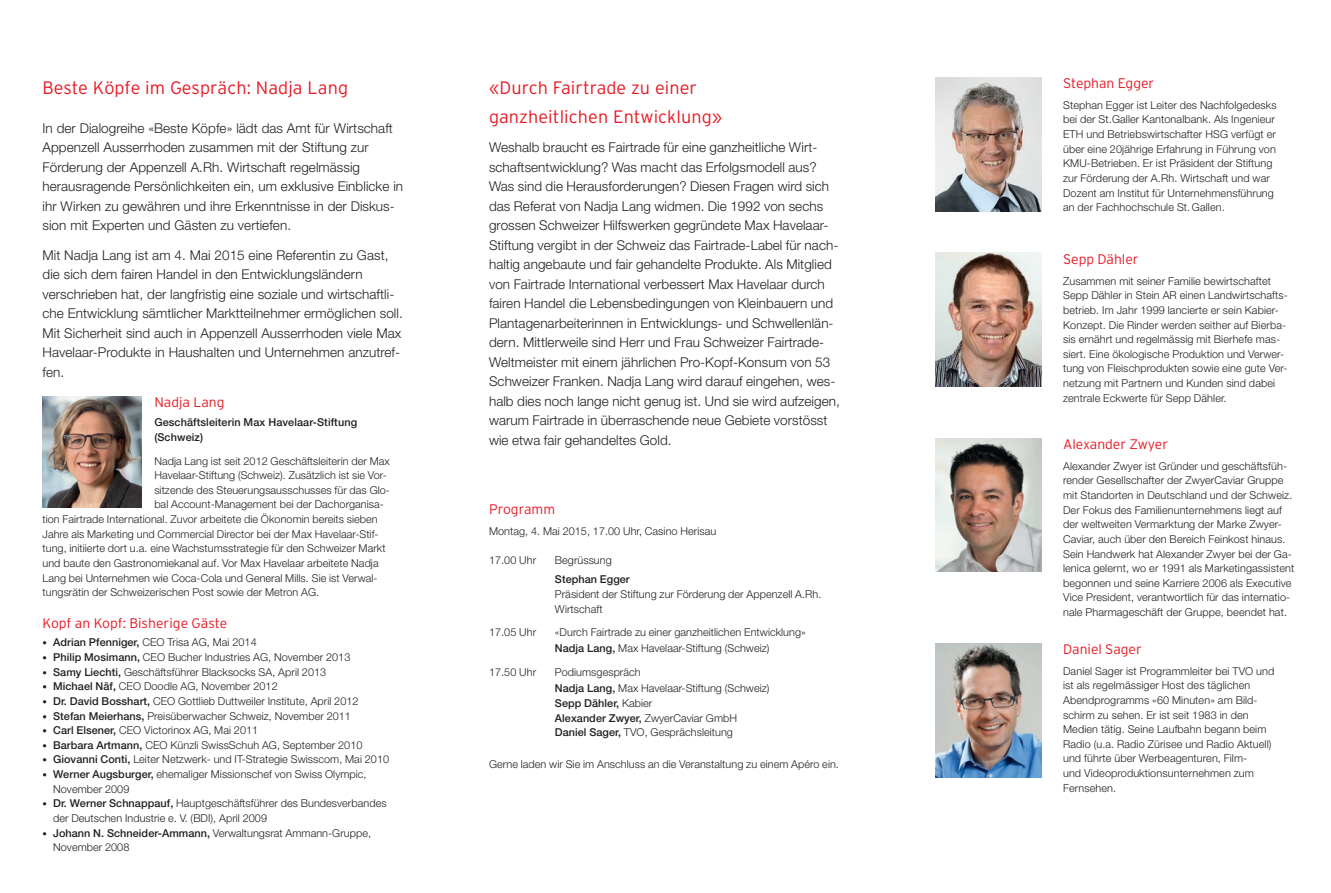
<style>
.page{position:relative;width:1331px;height:893px;background:#fff}
.page>*{position:absolute;margin:0;border:0;box-sizing:border-box;transform-origin:0 0}
.t1{font:300 18px/29.2px "Interstate";letter-spacing:.005em;color:#e71a25}
.t2{font:300 13.8px "Interstate";color:#e71a25}
.t3{font:300 13.5px/19.5px "Helvetica Neue LT Std";letter-spacing:.005em;color:#231f20}
.t4{font:300 10.8px/14.7px "Helvetica Neue LT Std";letter-spacing:.01em;color:#231f20}
.t5{font:500 10.8px/14.7px "Helvetica Neue LT Std";letter-spacing:.01em;color:#231f20}
.s1{font-weight:500;font-size:9px}
.s2{font-weight:500}
</style>
<div class="page">
<img style="left:935px;top:643px;width:107px;height:134px">
<img style="left:935px;top:252px;width:107px;height:134px">
<img style="left:935px;top:438px;width:107px;height:134px">
<img style="left:43px;top:396px;width:99px;height:111px">
<img style="left:935px;top:78px;width:107px;height:134px">
<h1 class="t1" style="left:43px;top:73px;width:307px">Beste Köpfe im Gespräch: Nadja Lang</h1>
<p class="t3" style="left:43px;top:118px;width:362px">In der Dialogreihe «Beste Köpfe» lädt das Amt für Wirtschaft Appenzell Ausserrhoden zusammen mit der Stiftung zur Förderung der Appenzell A.Rh. Wirtschaft regelmässig herausragende Persönlichkeiten ein, um exklusive Einblicke in ihr Wirken zu gewähren und ihre Erkenntnisse in der Diskus&shy;sion mit Experten und Gästen zu vertiefen.</p>
<p class="t3" style="left:43px;top:245px;width:362px">Mit Nadja Lang ist am 4. Mai 2015 eine Referentin zu Gast, die sich dem fairen Handel in den Entwicklungsländern verschrieben hat, der langfristig eine soziale und wirtschaftli&shy;che Entwicklung sämtlicher Marktteilnehmer ermöglichen soll.<br>Mit Sicherheit sind auch in Appenzell Ausserrhoden viele Max Havelaar-Produkte in Haushalten und Unternehmen anzutref&shy;fen.</p>
<p class="t2" style="left:154px;top:395px;width:72px">Nadja Lang</p>
<p class="t5" style="left:154px;top:415px;width:204px">Geschäftsleiterin Max Havelaar-Stiftung (Schweiz)</p>
<p class="t4" style="left:154px;top:453px;width:237px">Nadja Lang ist seit 2012 Geschäftsleiterin der Max</p>
<p class="t4" style="left:154px;top:468px;width:234px">Havelaar-Stiftung (Schweiz). Zusätzlich ist sie Vor-</p>
<p class="t4" style="left:154px;top:482px;width:237px">sitzende des Steuerungsausschusses für das Glo-</p>
<p class="t4" style="left:154px;top:497px;width:231px">bal Account-Management bei der Dachorganisa-</p>
<p class="t4" style="left:43px;top:512px;width:337px">tion Fairtrade International. Zuvor arbeitete die Ökonomin bereits sieben</p>
<p class="t4" style="left:43px;top:526px;width:338px">Jahre als Marketing und Commercial Director bei der Max Havelaar-Stif-</p>
<p class="t4" style="left:43px;top:541px;width:345px">tung, initiierte dort u.a. eine Wachstumsstrategie für den Schweizer Markt</p>
<p class="t4" style="left:43px;top:555px;width:338px">und baute den Gastronomiekanal auf. Vor Max Havelaar arbeitete Nadja</p>
<p class="t4" style="left:43px;top:570px;width:337px">Lang bei Unternehmen wie Coca-Cola und General Mills. Sie ist Verwal-</p>
<p class="t4" style="left:43px;top:585px;width:278px">tungsrätin der Schweizerischen Post sowie der Metron AG.</p>
<p class="t2" style="left:43px;top:615px;width:186px">Kopf an Kopf: Bisherige Gäste</p>
<p class="t4" style="left:43px;top:635px;width:216px"><span class="s1">•</span> <span class="s2">Adrian Pfenniger,</span> CEO Trisa AG, Mai 2014</p>
<p class="t4" style="left:43px;top:650px;width:309px"><span class="s1">•</span> <span class="s2">Philip Mosimann,</span> CEO Bucher Industries AG, November 2013</p>
<p class="t4" style="left:43px;top:664px;width:285px"><span class="s1">•</span> <span class="s2">Samy Liechti,</span> Geschäftsführer Blacksocks SA, April 2013</p>
<p class="t4" style="left:43px;top:679px;width:237px"><span class="s1">•</span> <span class="s2">Michael Näf,</span> CEO Doodle AG, November 2012</p>
<p class="t4" style="left:43px;top:693px;width:318px"><span class="s1">•</span> <span class="s2">Dr. David Bosshart,</span> CEO Gottlieb Duttweiler Institute, April 2012</p>
<p class="t4" style="left:43px;top:708px;width:310px"><span class="s1">•</span> <span class="s2">Stefan Meierhans,</span> Preisüberwacher Schweiz, November 2011</p>
<p class="t4" style="left:43px;top:723px;width:217px"><span class="s1">•</span> <span class="s2">Carl Elsener,</span> CEO Victorinox AG, Mai 2011</p>
<p class="t4" style="left:43px;top:737px;width:321px"><span class="s1">•</span> <span class="s2">Barbara Artmann,</span> CEO Künzli SwissSchuh AG, September 2010</p>
<p class="t4" style="left:43px;top:752px;width:348px"><span class="s1">•</span> <span class="s2">Giovanni Conti,</span> Leiter Netzwerk- und IT-Strategie Swisscom, Mai 2010</p>
<p class="t4" style="left:53px;top:767px;width:315px;text-indent:-11px"><span class="s1">•</span> <span class="s2">Werner Augsburger,</span> ehemaliger Missionschef von Swiss Olympic,<br>November 2009</p>
<p class="t4" style="left:53px;top:796px;width:335px;text-indent:-11px"><span class="s1">•</span> <span class="s2">Dr. Werner Schnappauf,</span> Hauptgeschäftsführer des Bundesverbandes der Deutschen Industrie e. V. (BDI), April 2009</p>
<p class="t4" style="left:53px;top:825px;width:319px;text-indent:-11px"><span class="s1">•</span> <span class="s2">Johann N. Schneider-Ammann,</span> Verwaltungsrat Ammann-Gruppe,<br>November 2008</p>
<h1 class="t1" style="left:489px;top:73px;width:235px">«Durch Fairtrade zu einer ganzheitlichen Entwicklung»</h1>
<p class="t3" style="left:489px;top:138px;width:352px">Weshalb braucht es Fairtrade für eine ganzheitliche Wirt&shy;schaftsentwicklung? Was macht das Erfolgsmodell aus?<br>Was sind die Herausforderungen? Diesen Fragen wird sich das Referat von Nadja Lang widmen. Die 1992 von sechs grossen Schweizer Hilfswerken gegründete Max Havelaar-Stiftung vergibt in der Schweiz das Fairtrade-Label für nach&shy;haltig angebaute und fair gehandelte Produkte. Als Mitglied von Fairtrade International verbessert Max Havelaar durch fairen Handel die Lebensbedingungen von Kleinbauern und Plantagenarbeiterinnen in Entwicklungs- und Schwellenlän&shy;dern. Mittlerweile sind Herr und Frau Schweizer Fairtrade-Weltmeister mit einem jährlichen Pro-Kopf-Konsum von 53<br>Schweizer Franken. Nadja Lang wird darauf eingehen, wes&shy;halb dies noch lange nicht genug ist. Und sie wird aufzeigen, warum Fairtrade in überraschende neue Gebiete vorstösst wie etwa fair gehandeltes Gold.</p>
<p class="t2" style="left:489px;top:502px;width:68px">Programm</p>
<p class="t4" style="left:489px;top:524px;width:229px">Montag, 4. Mai 2015, 17.00 Uhr, Casino Herisau</p>
<p class="t4" style="left:489px;top:553px;width:49px">17.00 Uhr</p>
<p class="t4" style="left:555px;top:553px;width:58px">Begrüssung</p>
<p class="t5" style="left:555px;top:572px;width:76px">Stephan Egger</p>
<p class="t4" style="left:555px;top:587px;width:268px">Präsident der Stiftung zur Förderung der Appenzell A.Rh.<br>Wirtschaft</p>
<p class="t4" style="left:489px;top:624px;width:49px">17.05 Uhr</p>
<p class="t4" style="left:555px;top:623px;width:252px;line-height:16.8px">«Durch Fairtrade zu einer ganzheitlichen Entwicklung»<br><span class="s2">Nadja Lang,</span> Max Havelaar-Stiftung (Schweiz)</p>
<p class="t4" style="left:489px;top:664px;width:49px">17.50 Uhr</p>
<p class="t4" style="left:555px;top:663px;width:216px;line-height:16.8px">Podiumsgespräch<br><span class="s2">Nadja Lang,</span> Max Havelaar-Stiftung (Schweiz)</p>
<p class="t4" style="left:555px;top:696px;width:184px"><span class="s2">Sepp Dähler,</span> Kabier<br><span class="s2">Alexander Zwyer,</span> ZwyerCaviar GmbH<br><span class="s2">Daniel Sager,</span> TVO, Gesprächsleitung</p>
<p class="t4" style="left:489px;top:756px;width:351px">Gerne laden wir Sie im Anschluss an die Veranstaltung zu einem Apéro ein.</p>
<p class="t2" style="left:1063px;top:75px;width:93px">Stephan Egger</p>
<p class="t4" style="left:1063px;top:97px;width:215px">Stephan Egger ist Leiter des Nachfolgedesks bei der St.Galler Kantonalbank. Als Ingenieur ETH und Betriebswirtschafter HSG verfügt er über eine 20jährige Erfahrung in Führung von KMU-Betrieben. Er ist Präsident der Stiftung zur Förderung der A.Rh. Wirtschaft und war Dozent am Institut für Unternehmensführung an der Fachhochschule St.Gallen.</p>
<p class="t2" style="left:1063px;top:251px;width:77px">Sepp Dähler</p>
<p class="t4" style="left:1063px;top:273px;width:226px">Zusammen mit seiner Familie bewirtschaftet Sepp Dähler in Stein AR einen Landwirtschafts&shy;betrieb. Im Jahr 1999 lancierte er sein Kabier-Konzept. Die Rinder werden seither auf Bierba&shy;sis ernährt und regelmässig mit Bierhefe mas&shy;siert. Eine ökologische Produktion und Verwer&shy;tung von Fleischprodukten sowie eine gute Ver&shy;netzung mit Partnern und Kunden sind dabei zentrale Eckwerte für Sepp Dähler.</p>
<p class="t2" style="left:1063px;top:436px;width:106px">Alexander Zwyer</p>
<p class="t4" style="left:1063px;top:458px;width:233px">Alexander Zwyer ist Gründer und geschäftsfüh&shy;render Gesellschafter der ZwyerCaviar Gruppe mit Standorten in Deutschland und der Schweiz.<br>Der Fokus des Familienunternehmens liegt auf der weltweiten Vermarktung der Marke Zwyer-Caviar, auch über den Bereich Feinkost hinaus.<br>Sein Handwerk hat Alexander Zwyer bei der Ga&shy;lenica gelernt, wo er 1991 als Marketingassistent begonnen und seine Karriere 2006 als Executive Vice President, verantwortlich für das internatio&shy;nale Pharmageschäft der Gruppe, beendet hat.</p>
<p class="t2" style="left:1063px;top:641px;width:80px">Daniel Sager</p>
<p class="t4" style="left:1063px;top:663px;width:213px">Daniel Sager ist Programmleiter bei TVO und ist als regelmässiger Host des täglichen Abendprogramms «60 Minuten» am Bild&shy;schirm zu sehen. Er ist seit 1983 in den Medien tätig. Seine Laufbahn begann beim Radio (u.a. Radio Zürisee und Radio Aktuell) und führte über Werbeagenturen, Film-<br>und Videoproduktionsunternehmen zum Fernsehen.</p>
</div>
